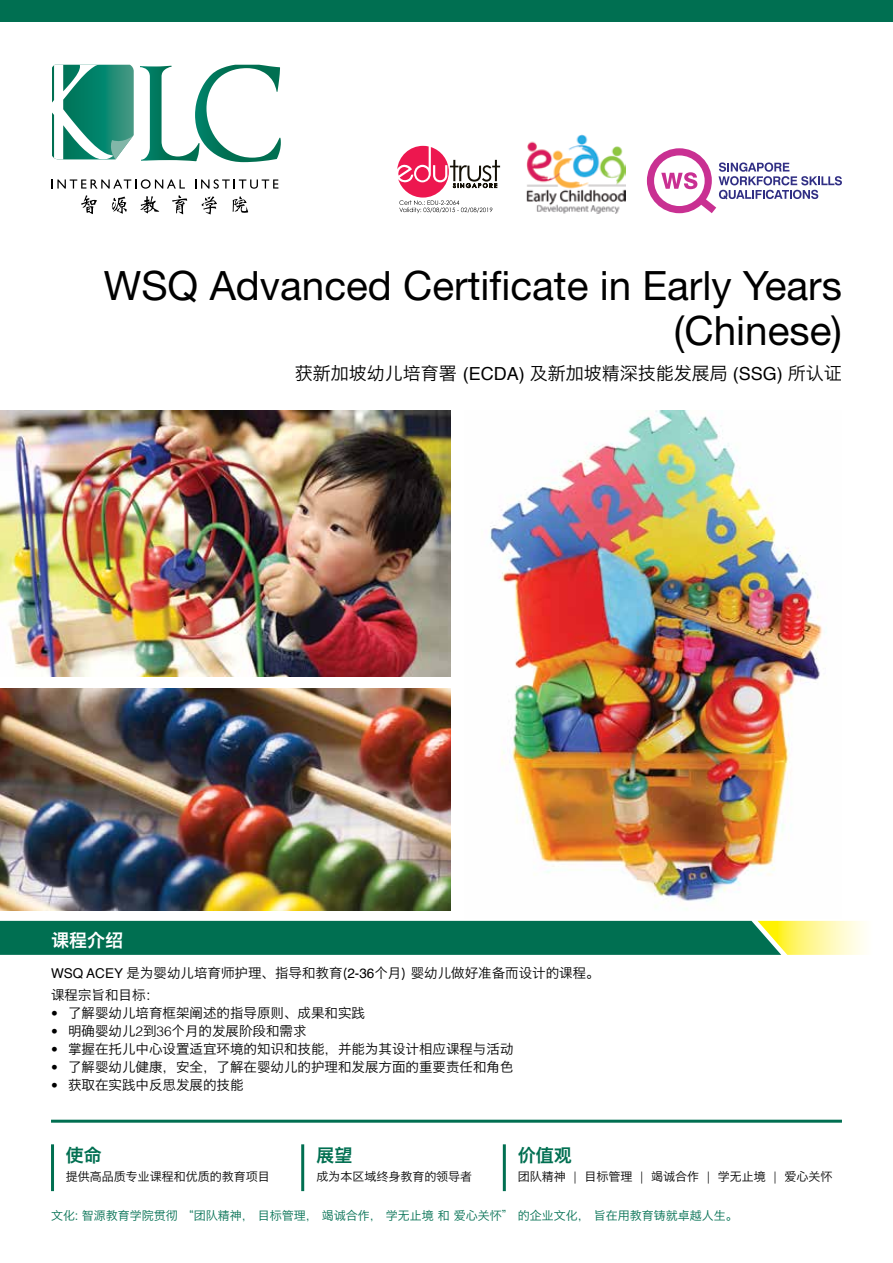
<style>
.page{position:relative;width:893px;height:1263px;background:#fff}
.page>*{position:absolute;margin:0;border:0;box-sizing:border-box;transform-origin:0 0}
.t1{font:40.5px/45px "Helvetica Neue LT Std";color:#000;text-align:right}
.t2{font:18px "Hiragino Sans GB W3";color:#000}
.t3{font:18px "Hiragino Sans GB W6";color:#006f51}
.t4{font:18px "Hiragino Sans GB W6";color:#fff}
.t5{font:13.5px/22.2px "Hiragino Sans GB W3";color:#000}
.t6{font:12px "Hiragino Sans GB W3";color:#006f51}
.t7{font:12px "Hiragino Sans GB W3";color:#000}
.s1{font-family:"Helvetica"}
.s2{font-family:"Helvetica Neue LT Std";font-weight:100}
.s3{font-family:"Helvetica";font-weight:300}
.s4{font-family:"Helvetica Neue LT Std";font-weight:300}
</style>
<div class="page">
<svg style="left:51px;top:179px;width:134px;height:10px"></svg>
<svg style="left:195px;top:179px;width:83px;height:10px"></svg>
<svg style="left:81px;top:195px;width:16px;height:19px"></svg>
<svg style="left:112px;top:197px;width:15px;height:17px"></svg>
<svg style="left:140px;top:196px;width:19px;height:17px"></svg>
<svg style="left:172px;top:195px;width:15px;height:19px"></svg>
<svg style="left:201px;top:196px;width:16px;height:18px"></svg>
<svg style="left:232px;top:196px;width:16px;height:17px"></svg>
<svg style="left:140px;top:65px;width:141px;height:97px"></svg>
<svg style="left:52px;top:65px;width:82px;height:94px"></svg>
<img style="left:0;top:689px;width:451px;height:222px">
<img style="left:489px;top:410px;width:337px;height:497px">
<img style="left:0;top:410px;width:451px;height:266px">
<div style="left:0;top:0;width:893px;height:21px;background:#006f51"></div>
<svg style="left:0;top:921px;width:865px;height:34px;background:#1d7f59"></svg>
<hr style="left:51px;top:1144px;width:3px;height:47px;background:#006f51">
<hr style="left:51px;top:1120px;width:791px;height:3px;background:#006f51">
<hr style="left:301px;top:1144px;width:3px;height:47px;background:#006f51">
<hr style="left:503px;top:1144px;width:3px;height:47px;background:#006f51">
<svg style="left:647px;top:148px;width:195px;height:65px"></svg>
<img style="left:527px;top:135px;width:98px;height:78px">
<svg style="left:397px;top:146px;width:103px;height:67px"></svg>
<h1 class="t1" style="left:104px;top:263px;width:740px">WSQ Advanced Certificate in Early Years (Chinese)</h1>
<h2 class="t2" style="left:295px;top:362px;width:549px">获新加坡幼儿培育署 <span class="s1">(ECDA)</span> 及新加坡精深技能发展局 <span class="s1">(SSG)</span> 所认证</h2>
<h2 class="t4" style="left:51px;top:929px;width:73px">课程介绍</h2>
<p class="t5" style="left:51px;top:961px;width:550px"><span class="s1">WSQ ACEY</span> 是为婴幼儿培育师护理、指导和教育(<span class="s1">2-36</span>个月) 婴幼儿做好准备而设计的课程。课程宗旨和目标：</p>
<p class="t5" style="left:51px;top:1002px;width:316px"><span class="s2">•</span> 了解婴幼儿培育框架阐述的指导原则、成果和实践</p>
<p class="t5" style="left:51px;top:1020px;width:257px"><span class="s2">•</span> 明确婴幼儿<span class="s3">2</span>到<span class="s3">36</span>个月的发展阶段和需求</p>
<p class="t5" style="left:51px;top:1038px;width:464px"><span class="s2">•</span> 掌握在托儿中心设置适宜环境的知识和技能，并能为其设计相应课程与活动</p>
<p class="t5" style="left:51px;top:1056px;width:464px"><span class="s2">•</span> 了解婴幼儿健康，安全，了解在婴幼儿的护理和发展方面的重要责任和角色</p>
<p class="t5" style="left:51px;top:1074px;width:194px"><span class="s2">•</span> 获取在实践中反思发展的技能</p>
<h2 class="t3" style="left:66px;top:1143px;width:37px">使命</h2>
<p class="t7" style="left:66px;top:1169px;width:206px">提供高品质专业课程和优质的教育项目</p>
<h2 class="t3" style="left:317px;top:1143px;width:37px">展望</h2>
<p class="t7" style="left:317px;top:1169px;width:157px">成为本区域终身教育的领导者</p>
<p class="t6" style="left:51px;top:1208px;width:688px">文化: 智源教育学院贯彻 “团队精神， 目标管理， 竭诚合作， 学无止境 和 爱心关怀” 的企业文化， 旨在用教育铸就卓越人生。</p>
<h2 class="t3" style="left:518px;top:1143px;width:55px">价值观</h2>
<p class="t7" style="left:518px;top:1169px;width:316px">团队精神 <span class="s4">|</span> 目标管理 <span class="s4">|</span> 竭诚合作 <span class="s4">|</span> 学无止境 <span class="s4">|</span> 爱心关怀</p>
</div>
